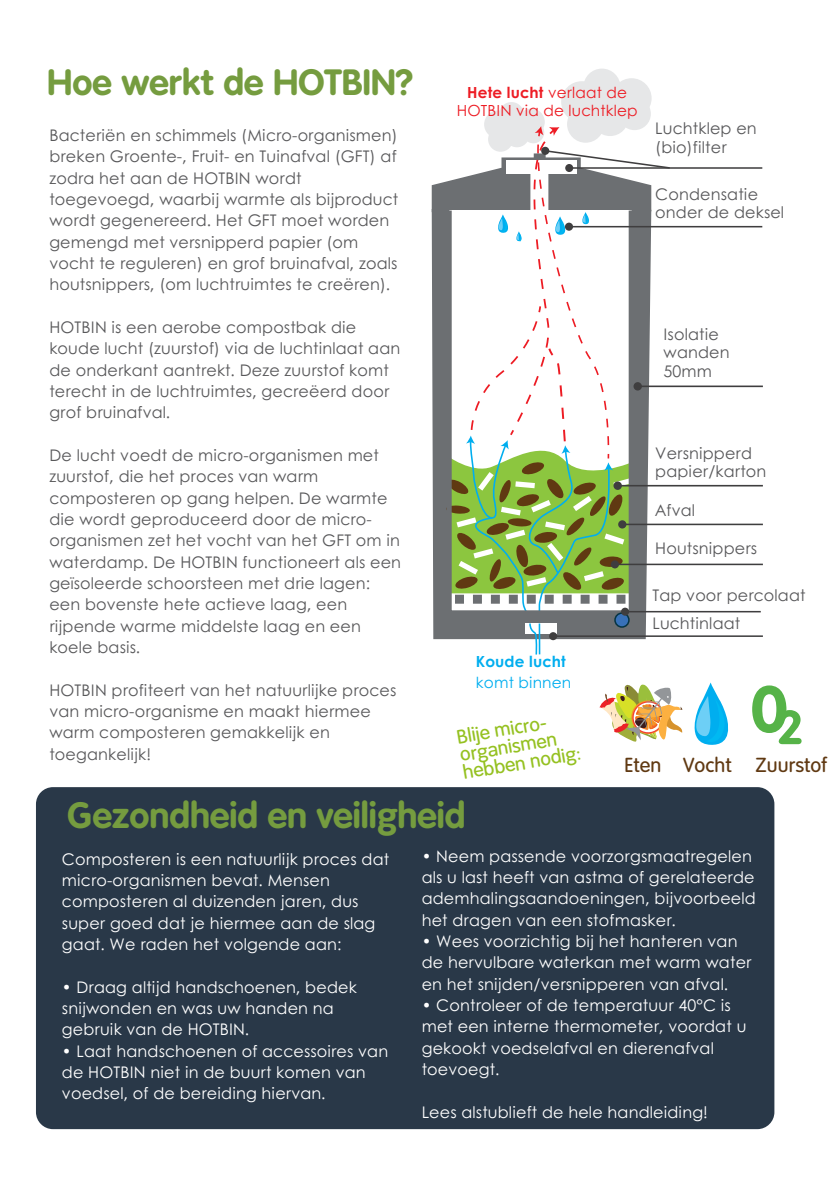
<style>
.page{position:relative;width:839px;height:1191px;background:#fff}
.page>*{position:absolute;margin:0;border:0;box-sizing:border-box;transform-origin:0 0}
.t1{font:700 36px "Tate";color:#759c3f}
.t2{font:20px "Tate";color:#603912}
.t3{font:19.4px/18px "Tate";color:#95c121}
.t4{font:16px/21.4px "Century Gothic";letter-spacing:.01em;color:#58585a}
.t5{font:16px/21.4px "Century Gothic";letter-spacing:.01em;color:#fff}
.t6{font:15.4px/17.8px "Century Gothic";letter-spacing:.01em;color:#ed1c24;text-align:center}
.t7{font:700 15.4px/20.4px "Century Gothic";letter-spacing:.01em;color:#00aeef}
.s1{font-weight:700}
.s2{font-weight:400}
</style>
<div class="page">
<svg style="left:599px;top:682px;width:130px;height:63px"></svg>
<div style="left:36px;top:787px;width:738px;height:342px;background:#293848;border-radius:17px"></div>
<div style="left:484px;top:111px;width:28px;height:27px;background:#e6e7e8;border-radius:50%"></div>
<div style="left:499px;top:102px;width:25px;height:25px;background:#e6e7e8;border-radius:50%"></div>
<div style="left:518px;top:109px;width:26px;height:26px;background:#e6e7e8;border-radius:50%"></div>
<div style="left:504px;top:122px;width:25px;height:25px;background:#e6e7e8;border-radius:50%"></div>
<div style="left:561px;top:81px;width:41px;height:42px;background:#e6e7e8;border-radius:50%"></div>
<div style="left:583px;top:69px;width:37px;height:37px;background:#e6e7e8;border-radius:50%"></div>
<div style="left:611px;top:78px;width:40px;height:40px;background:#e6e7e8;border-radius:50%"></div>
<div style="left:618px;top:98px;width:32px;height:32px;background:#e6e7e8;border-radius:50%"></div>
<div style="left:567px;top:106px;width:37px;height:37px;background:#e6e7e8;border-radius:50%"></div>
<div style="left:591px;top:99px;width:37px;height:37px;background:#e6e7e8;border-radius:50%"></div>
<div style="left:433px;top:614px;width:214px;height:25px;background:#6c6f72"></div>
<div style="left:525px;top:623px;width:32px;height:11px;background:#fff"></div>
<svg style="left:528px;top:622px;width:10px;height:33px"></svg>
<hr style="left:538px;top:623px;width:2px;height:31px;background:#00aeef">
<hr style="left:622px;top:524px;width:140px;height:1px;background:#3f3e3f">
<hr style="left:614px;top:564px;width:148px;height:1px;background:#3f3e3f">
<hr style="left:569px;top:167px;width:193px;height:2px;background:#3f3e3f">
<hr style="left:553px;top:635px;width:209px;height:2px;background:#3f3e3f">
<div style="left:549px;top:632px;width:8px;height:8px;background:#3f3e3f;border-radius:50%"></div>
<svg style="left:431px;top:126px;width:240px;height:488px"></svg>
<div style="left:541px;top:147px;width:8px;height:8px;background:#3f3e3f;border-radius:50%"></div>
<hr style="left:568px;top:226px;width:194px;height:1px;background:#3f3e3f">
<div style="left:565px;top:223px;width:8px;height:8px;background:#3f3e3f;border-radius:50%"></div>
<hr style="left:617px;top:485px;width:145px;height:2px;background:#3f3e3f">
<div style="left:613px;top:482px;width:9px;height:8px;background:#3f3e3f;border-radius:50%"></div>
<hr style="left:637px;top:386px;width:125px;height:1px;background:#3f3e3f">
<div style="left:633px;top:382px;width:9px;height:9px;background:#3f3e3f;border-radius:50%"></div>
<div style="left:615px;top:613px;width:14px;height:14px;background:#3871b8;border-radius:50%"></div>
<div style="left:614px;top:612px;width:15px;height:16px;border:2px solid #063443;border-radius:50%"></div>
<hr style="left:625px;top:611px;width:135px;height:1px;background:#3f3e3f">
<div style="left:621px;top:608px;width:8px;height:8px;background:#3f3e3f;border-radius:50%"></div>
<svg style="left:752px;top:685px;width:49px;height:59px"></svg>
<p class="t1" style="left:47px;top:61px;width:367px">Hoe werkt de HOTBIN?</p>
<p class="t4" style="left:49px;top:124px;width:350px">Bacteriën en schimmels (Micro-organismen) breken Groente-, Fruit- en Tuinafval (GFT) af zodra het aan de HOTBIN wordt toegevoegd, waarbij warmte als bijproduct wordt gegenereerd. Het GFT moet worden gemengd met versnipperd papier (om vocht te reguleren) en grof bruinafval, zoals houtsnippers, (om luchtruimtes te creëren).</p>
<p class="t4" style="left:49px;top:316px;width:352px">HOTBIN is een aerobe compostbak die koude lucht (zuurstof) via de luchtinlaat aan de onderkant aantrekt. Deze zuurstof komt terecht in de luchtruimtes, gecreëerd door grof bruinafval.</p>
<p class="t4" style="left:49px;top:444px;width:353px">De lucht voedt de micro-organismen met zuurstof, die het proces van warm composteren op gang helpen. De warmte die wordt geproduceerd door de micro&shy;organismen zet het vocht van het GFT om in waterdamp. De HOTBIN functioneert als een geïsoleerde schoorsteen met drie lagen: een bovenste hete actieve laag, een rijpende warme middelste laag en een koele basis.</p>
<p class="t4" style="left:49px;top:678px;width:348px">HOTBIN profiteert van het natuurlijke proces van micro-organisme en maakt hiermee warm composteren gemakkelijk en toegankelijk!</p>
<p class="t6" style="left:456px;top:83px;width:182px"><span class="s1">Hete lucht</span> verlaat de<br>HOTBIN via de luchtklep</p>
<p class="t4" style="left:655px;top:118px;width:103px;line-height:18.6px">Luchtklep en (bio)filter</p>
<p class="t4" style="left:655px;top:184px;width:130px;line-height:18.6px">Condensatie onder de deksel</p>
<p class="t7" style="left:476px;top:651px;width:97px">Koude lucht <span class="s2">komt binnen</span></p>
<p class="t4" style="left:663px;top:322px;width:57px">Isolatie</p>
<p class="t4" style="left:663px;top:343px;width:68px;line-height:18.6px">wanden<br>50mm</p>
<p class="t4" style="left:655px;top:443px;width:113px;line-height:18.6px">Versnipperd papier/karton</p>
<h2 class="t4" style="left:655px;top:499px;width:41px">Afval</h2>
<h2 class="t4" style="left:655px;top:537px;width:103px">Houtsnippers</h2>
<h2 class="t4" style="left:652px;top:583px;width:155px">Tap voor percolaat</h2>
<h2 class="t4" style="left:652px;top:612px;width:89px">Luchtinlaat</h2>
<p class="t3" style="left:455px;top:728px;width:121px;rotate:-10deg">Blije micro&shy;organismen hebben nodig:</p>
<p class="t2" style="left:624px;top:753px;width:38px">Eten</p>
<p class="t2" style="left:683px;top:753px;width:50px">Vocht</p>
<h1 class="t2" style="left:755px;top:753px;width:73px">Zuurstof</h1>
<h1 class="t1" style="left:67px;top:795px;width:399px">Gezondheid en veiligheid</h1>
<p class="t5" style="left:62px;top:847px;width:329px">Composteren is een natuurlijk proces dat micro-organismen bevat. Mensen composteren al duizenden jaren, dus super goed dat je hiermee aan de slag gaat. We raden het volgende aan:</p>
<p class="t5" style="left:62px;top:975px;width:296px">• Draag altijd handschoenen, bedek snijwonden en was uw handen na gebruik van de HOTBIN.</p>
<p class="t5" style="left:62px;top:1039px;width:327px">• Laat handschoenen of accessoires van de HOTBIN niet in de buurt komen van voedsel, of de bereiding hiervan.</p>
<p class="t5" style="left:421px;top:844px;width:335px">• Neem passende voorzorgsmaatregelen als u last heeft van astma of gerelateerde ademhalingsaandoeningen, bijvoorbeeld het dragen van een stofmasker.</p>
<p class="t5" style="left:421px;top:930px;width:331px">• Wees voorzichtig bij het hanteren van de hervulbare waterkan met warm water en het snijden/versnipperen van afval.</p>
<p class="t5" style="left:421px;top:994px;width:326px">• Controleer of de temperatuur 40°C is met een interne thermometer, voordat u gekookt voedselafval en dierenafval toevoegt.</p>
<p class="t5" style="left:421px;top:1100px;width:288px">Lees alstublieft de hele handleiding!</p>
</div>
